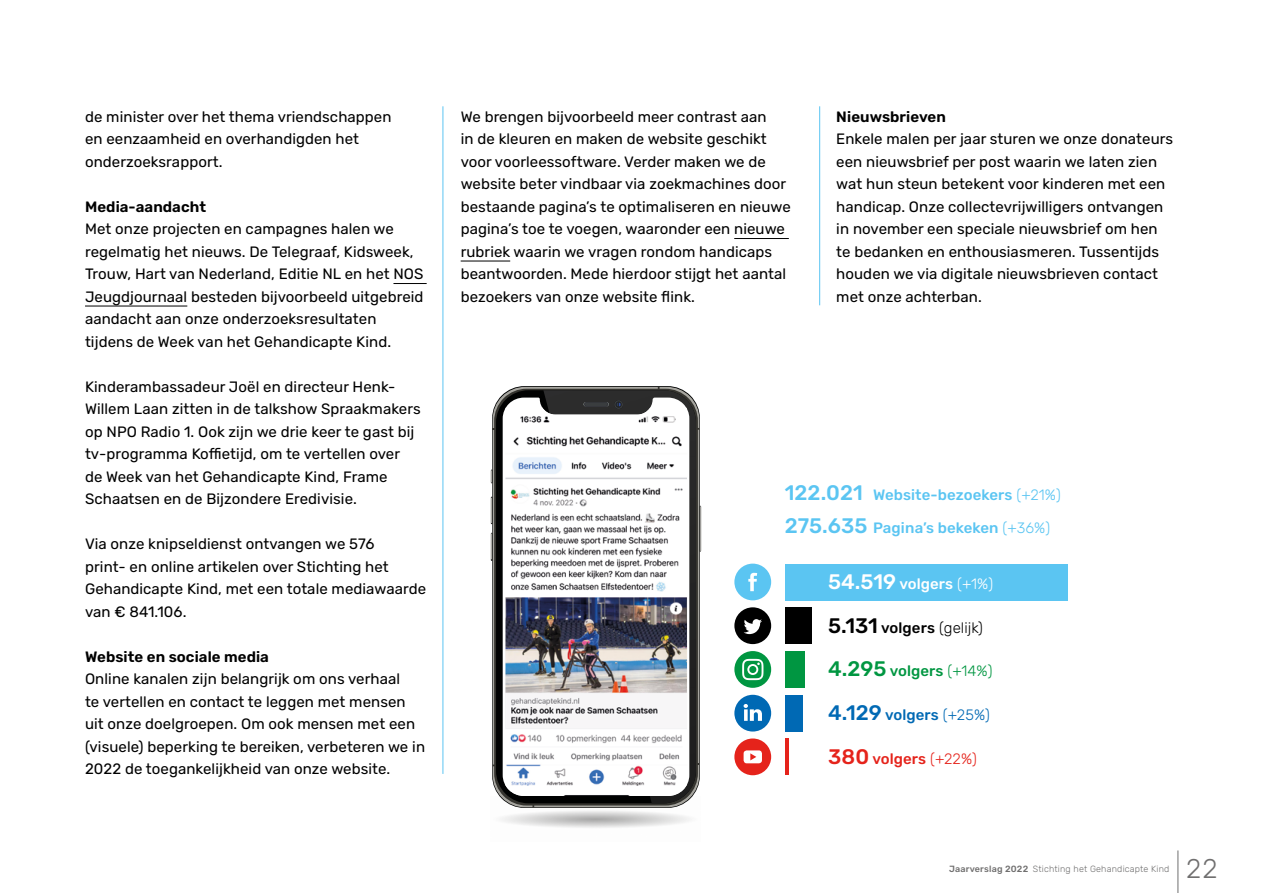
<style>
.page{position:relative;width:1263px;height:893px;background:#fff}
.page>*{position:absolute;margin:0;border:0;box-sizing:border-box;transform-origin:0 0}
.t1{font:300 27px "Rubik";color:#706f6f}
.Body{font:15px/22.5px "Rubik";letter-spacing:.005em;color:#000}
.Body-2{font:500 15px "Rubik";letter-spacing:.005em;color:#5bc5f2}
.Tussenkop_H3{font:600 15px "Rubik";letter-spacing:.005em;color:#000}
.t2{font:300 15px "Rubik";letter-spacing:.005em;color:#000}
.t3{font:500 15px "Rubik";letter-spacing:.005em;color:#0069b4}
.t4{font:500 15px "Rubik";letter-spacing:.005em;color:#009641}
.t5{font:500 15px "Rubik";letter-spacing:.005em;color:#fff}
.t6{font:500 15px "Rubik";letter-spacing:.005em;color:#e5231b}
.Body-3{font:600 15px "Rubik";letter-spacing:.005em;color:#000}
.t7{font:300 9px "Rubik";letter-spacing:.02em;color:#706f6f}
.s1{font-size:21px}
.s2{font-weight:300}
.s3{font-weight:500;font-size:21px}
.s4{font-weight:500}
</style>
<div class="page">
<hr style="left:443px;top:106px;width:1px;height:668px;background:#5bc5f2">
<hr style="left:819px;top:106px;width:1px;height:199px;background:#5bc5f2">
<div style="left:734px;top:695px;width:37px;height:36px;background:#0069b4;border-radius:50%"></div>
<svg style="left:744px;top:704px;width:18px;height:17px"></svg>
<div style="left:785px;top:695px;width:17px;height:37px;background:#0069b4"></div>
<div style="left:734px;top:651px;width:37px;height:37px;background:#009641;border-radius:50%"></div>
<svg style="left:742px;top:659px;width:21px;height:21px"></svg>
<div style="left:785px;top:651px;width:20px;height:37px;background:#009641"></div>
<div style="left:734px;top:607px;width:37px;height:37px;background:#000;border-radius:50%"></div>
<svg style="left:744px;top:619px;width:18px;height:15px"></svg>
<div style="left:785px;top:607px;width:27px;height:37px;background:#000"></div>
<div style="left:734px;top:564px;width:37px;height:36px;background:#5bc5f2;border-radius:50%"></div>
<svg style="left:748px;top:573px;width:9px;height:18px"></svg>
<div style="left:785px;top:564px;width:283px;height:36px;background:#5bc5f2"></div>
<hr style="left:785px;top:738px;width:3px;height:37px;background:#e5231b">
<div style="left:734px;top:738px;width:37px;height:37px;background:#e5231b;border-radius:50%"></div>
<svg style="left:744px;top:750px;width:18px;height:13px"></svg>
<svg style="left:699px;top:506px;width:2px;height:46px"></svg>
<svg style="left:491px;top:533px;width:2px;height:28px"></svg>
<svg style="left:491px;top:497px;width:2px;height:27px"></svg>
<svg style="left:491px;top:470px;width:2px;height:13px"></svg>
<svg style="left:493px;top:764px;width:3px;height:27px"></svg>
<hr style="left:535px;top:763px;width:164px;height:1px;background:#35342f">
<hr style="left:493px;top:428px;width:164px;height:2px;background:#35342f">
<svg style="left:496px;top:390px;width:143px;height:407px;background:#161717"></svg>
<img style="left:689px;top:456px;width:7px;height:66px">
<img style="left:689px;top:522px;width:7px;height:50px">
<img style="left:689px;top:572px;width:7px;height:66px">
<img style="left:689px;top:638px;width:7px;height:49px">
<img style="left:689px;top:687px;width:7px;height:66px">
<img style="left:639px;top:753px;width:57px;height:44px">
<svg style="left:543px;top:387px;width:156px;height:43px;background:#525250"></svg>
<svg style="left:503px;top:398px;width:186px;height:398px"></svg>
<img style="left:505px;top:408px;width:182px;height:388px">
<img style="left:500px;top:797px;width:192px;height:31px">
<hr style="left:393px;top:283px;width:34px;height:1px;background:#000">
<hr style="left:85px;top:306px;width:102px;height:1px;background:#000">
<hr style="left:734px;top:238px;width:55px;height:1px;background:#000">
<hr style="left:461px;top:261px;width:49px;height:1px;background:#000">
<hr style="left:1178px;top:850px;width:1px;height:43px;background:#706f6f">
<p class="Body" style="left:85px;top:105px;width:308px">de minister over het thema vriendschappen en eenzaamheid en overhandigden het onderzoeksrapport.</p>
<h3 class="Tussenkop_H3" style="left:85px;top:198px;width:123px">Media-aandacht</h3>
<p class="Body" style="left:85px;top:218px;width:340px">Met onze projecten en campagnes halen we regelmatig het nieuws. De Telegraaf, Kidsweek, Trouw, Hart van Nederland, Editie NL en het NOS Jeugdjournaal besteden bijvoorbeeld uitgebreid aandacht aan onze onderzoeksresultaten tijdens de Week van het Gehandicapte Kind.</p>
<p class="Body" style="left:85px;top:375px;width:337px">Kinderambassadeur Joël en directeur Henk-Willem Laan zitten in de talkshow Spraakmakers op NPO Radio 1. Ook zijn we drie keer te gast bij tv-programma Koffietijd, om te vertellen over de Week van het Gehandicapte Kind, Frame Schaatsen en de Bijzondere Eredivisie.</p>
<p class="Body" style="left:85px;top:533px;width:343px">Via onze knipseldienst ontvangen we 576<br>print- en online artikelen over Stichting het Gehandicapte Kind, met een totale mediawaarde van € 841.106.</p>
<h3 class="Tussenkop_H3" style="left:85px;top:648px;width:185px">Website en sociale media</h3>
<p class="Body" style="left:85px;top:668px;width:342px">Online kanalen zijn belangrijk om ons verhaal<br>te vertellen en contact te leggen met mensen uit onze doelgroepen. Om ook mensen met een (visuele) beperking te bereiken, verbeteren we in 2022 de toegankelijkheid van onze website.</p>
<p class="Body" style="left:461px;top:105px;width:332px">We brengen bijvoorbeeld meer contrast aan<br>in de kleuren en maken de website geschikt voor voorleessoftware. Verder maken we de website beter vindbaar via zoekmachines door bestaande pagina’s te optimaliseren en nieuwe pagina’s toe te voegen, waaronder een nieuwe rubriek waarin we vragen rondom handicaps beantwoorden. Mede hierdoor stijgt het aantal bezoekers van onze website flink.</p>
<p class="Body-3" style="left:836px;top:108px;width:111px">Nieuwsbrieven</p>
<p class="Body" style="left:836px;top:128px;width:338px">Enkele malen per jaar sturen we onze donateurs een nieuwsbrief per post waarin we laten zien wat hun steun betekent voor kinderen met een handicap. Onze collectevrijwilligers ontvangen in november een speciale nieuwsbrief om hen te bedanken en enthousiasmeren. Tussentijds houden we via digitale nieuwsbrieven contact met onze achterban.</p>
<p class="Body-2" style="left:785px;top:486px;width:278px"><span class="s1">122.021</span> Website-bezoekers <span class="s2">(+21%)</span></p>
<p class="Body-2" style="left:785px;top:519px;width:267px"><span class="s1">275.635</span> Pagina’s bekeken <span class="s2">(+36%)</span></p>
<p class="t5" style="left:828px;top:575px;width:167px"><span class="s1">54.519</span> volgers <span class="s2">(+1%)</span></p>
<p class="t2" style="left:828px;top:619px;width:156px"><span class="s3">5.131</span> <span class="s4">volgers</span> (gelijk)</p>
<p class="t4" style="left:828px;top:663px;width:166px"><span class="s1">4.295</span> volgers <span class="s2">(+14%)</span></p>
<p class="t3" style="left:828px;top:706px;width:163px"><span class="s1">4.129</span> volgers <span class="s2">(+25%)</span></p>
<p class="t6" style="left:828px;top:750px;width:150px"><span class="s1">380</span> volgers <span class="s2">(+22%)</span></p>
<p class="t7" style="left:949px;top:863px;width:222px"><span class="s4">Jaarverslag 2022</span> Stichting het Gehandicapte Kind</p>
<h1 class="t1" style="left:1186px;top:853px;width:33px">22</h1>
</div>
